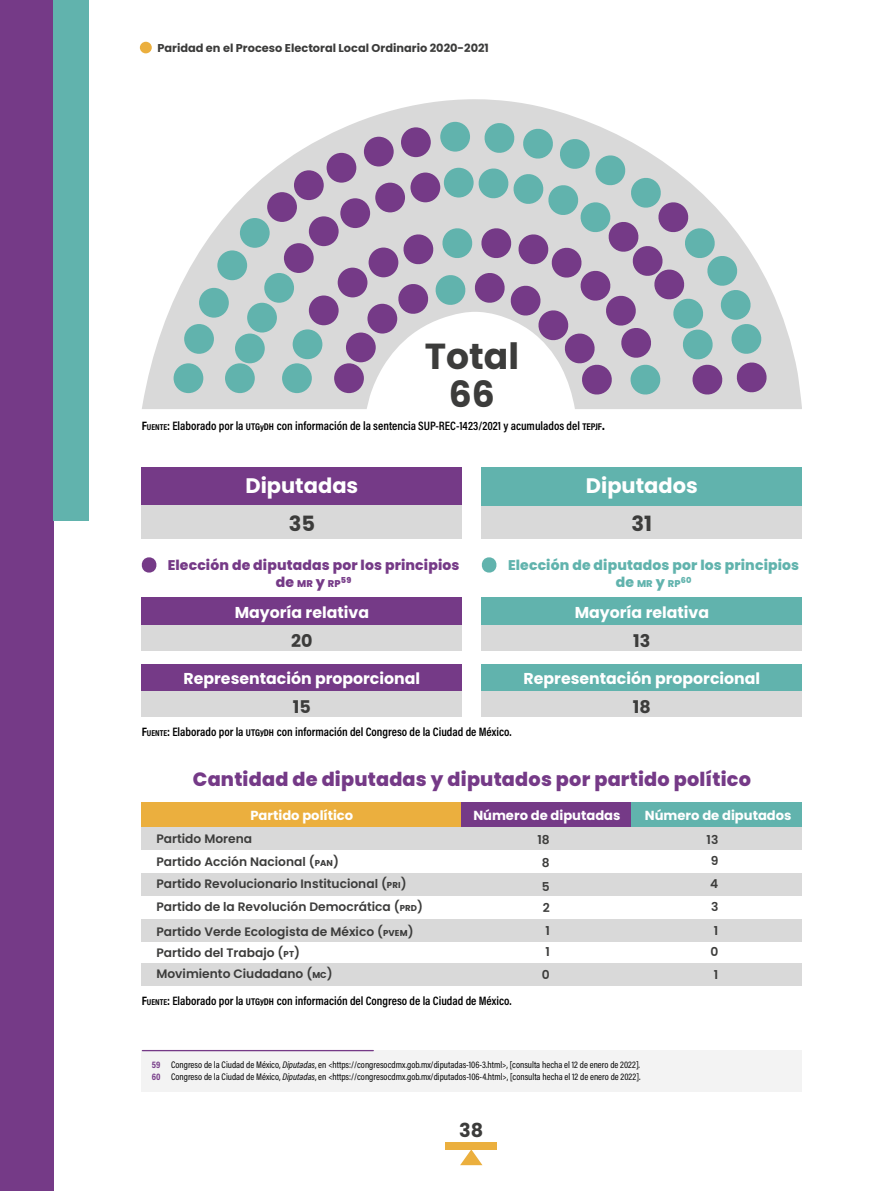
<style>
.page{position:relative;width:893px;height:1191px;background:#fff}
.page>*{position:absolute;margin:0;border:0;box-sizing:border-box;transform-origin:0 0}
.t1{font:700 36.23px/38px "Poppins";color:#3c3c3b;text-align:center}
.t2{font:700 21px "Poppins";color:#fff}
.t3{font:700 21px "Poppins";color:#3c3c3b}
.t4{font:800 19.25px "Poppins";letter-spacing:.01em;color:#753a87}
.t5{font:700 19.25px "Poppins";color:#3c3c3b}
.t6{font:700 17.5px "Poppins";color:#3c3c3b}
.t7{font:700 15.75px "Poppins";color:#fff}
.t8{font:800 14px "Poppins";letter-spacing:.01em;color:#753a87}
.t9{font:800 14px "Poppins";letter-spacing:.01em;color:#61b3ad}
.t10{font:700 13.12px "Poppins";color:#fff}
.t11{font:600 12.25px "Acumin Pro Cond";color:#000}
.t12{font:600 12.25px/21px "Poppins";color:#3c3c3b}
.t13{font:700 11.38px "Poppins";color:#3c3c3b}
.t14{font:800 9.8px "Poppins";color:#753a87}
.t15{font:800 9.8px "Poppins";color:#61b3ad}
.t16{font:9.62px/11.5px "Acumin Pro Cond";color:#000}
.t17{font:800 8.22px "Poppins";color:#753a87}
.t18{font:800 8.22px "Poppins";color:#61b3ad}
.s1{font-weight:700}
.s2{font-weight:700;font-size:8.58px}
.s3{font-weight:700;font-size:9.8px}
.s4{font-size:14px}
.s5{font-weight:700;font-size:14px}
.s6{font-weight:700;color:#753a87}
.s7{font-style:italic}
</style>
<div class="page">
<div style="left:0;top:0;width:54px;height:1191px;background:#753a87"></div>
<div style="left:54px;top:0;width:35px;height:521px;background:#61b3ad"></div>
<svg style="left:460px;top:1149px;width:22px;height:16px"></svg>
<div style="left:445px;top:1142px;width:52px;height:7px;background:#ebaf3e"></div>
<svg style="left:142px;top:99px;width:660px;height:310px;fill:#d9d9d9"></svg>
<div style="left:199px;top:288px;width:30px;height:30px;background:#61b3ad;border-radius:50%"></div>
<div style="left:217px;top:250px;width:30px;height:30px;background:#61b3ad;border-radius:50%"></div>
<div style="left:240px;top:218px;width:30px;height:30px;background:#61b3ad;border-radius:50%"></div>
<div style="left:267px;top:192px;width:30px;height:30px;background:#753a87;border-radius:50%"></div>
<div style="left:294px;top:170px;width:30px;height:30px;background:#753a87;border-radius:50%"></div>
<div style="left:327px;top:153px;width:29px;height:30px;background:#753a87;border-radius:50%"></div>
<div style="left:184px;top:324px;width:30px;height:30px;background:#61b3ad;border-radius:50%"></div>
<div style="left:174px;top:363px;width:29px;height:30px;background:#61b3ad;border-radius:50%"></div>
<div style="left:225px;top:363px;width:30px;height:30px;background:#61b3ad;border-radius:50%"></div>
<div style="left:235px;top:333px;width:30px;height:30px;background:#61b3ad;border-radius:50%"></div>
<div style="left:247px;top:303px;width:30px;height:29px;background:#61b3ad;border-radius:50%"></div>
<div style="left:264px;top:273px;width:30px;height:30px;background:#61b3ad;border-radius:50%"></div>
<div style="left:284px;top:243px;width:30px;height:30px;background:#753a87;border-radius:50%"></div>
<div style="left:309px;top:216px;width:30px;height:30px;background:#753a87;border-radius:50%"></div>
<div style="left:340px;top:198px;width:30px;height:30px;background:#753a87;border-radius:50%"></div>
<div style="left:375px;top:183px;width:30px;height:29px;background:#753a87;border-radius:50%"></div>
<div style="left:364px;top:137px;width:30px;height:29px;background:#753a87;border-radius:50%"></div>
<div style="left:293px;top:329px;width:29px;height:30px;background:#61b3ad;border-radius:50%"></div>
<div style="left:309px;top:295px;width:30px;height:30px;background:#753a87;border-radius:50%"></div>
<div style="left:338px;top:268px;width:29px;height:29px;background:#753a87;border-radius:50%"></div>
<div style="left:369px;top:247px;width:29px;height:30px;background:#753a87;border-radius:50%"></div>
<svg style="left:397px;top:122px;width:371px;height:274px"></svg>
<div style="left:346px;top:332px;width:30px;height:30px;background:#753a87;border-radius:50%"></div>
<div style="left:367px;top:304px;width:30px;height:29px;background:#753a87;border-radius:50%"></div>
<div style="left:282px;top:363px;width:30px;height:30px;background:#61b3ad;border-radius:50%"></div>
<div style="left:334px;top:363px;width:30px;height:30px;background:#753a87;border-radius:50%"></div>
<div style="left:142px;top:1050px;width:660px;height:41px;background:#f3f3f3"></div>
<div style="left:140px;top:42px;width:12px;height:11px;background:#ebaf3e;border-radius:50%"></div>
<div style="left:142px;top:467px;width:320px;height:39px;background:#753a87"></div>
<div style="left:142px;top:597px;width:320px;height:29px;background:#753a87"></div>
<div style="left:482px;top:597px;width:320px;height:29px;background:#61b3ad"></div>
<div style="left:142px;top:664px;width:320px;height:28px;background:#753a87"></div>
<div style="left:142px;top:802px;width:660px;height:25px;background:#ebaf3e"></div>
<div style="left:462px;top:802px;width:170px;height:25px;background:#753a87"></div>
<div style="left:632px;top:802px;width:170px;height:25px;background:#61b3ad"></div>
<div style="left:482px;top:664px;width:320px;height:28px;background:#61b3ad"></div>
<div style="left:142px;top:506px;width:320px;height:33px;background:#d9d9d9"></div>
<div style="left:482px;top:506px;width:320px;height:33px;background:#d9d9d9"></div>
<div style="left:142px;top:625px;width:320px;height:25px;background:#d9d9d9"></div>
<div style="left:482px;top:625px;width:320px;height:25px;background:#d9d9d9"></div>
<div style="left:142px;top:691px;width:320px;height:25px;background:#d9d9d9"></div>
<div style="left:141px;top:827px;width:660px;height:22px;background:#d9d9d9"></div>
<div style="left:141px;top:873px;width:660px;height:22px;background:#d9d9d9"></div>
<div style="left:141px;top:919px;width:660px;height:22px;background:#d9d9d9"></div>
<div style="left:141px;top:963px;width:660px;height:22px;background:#d9d9d9"></div>
<div style="left:482px;top:691px;width:320px;height:25px;background:#d9d9d9"></div>
<div style="left:482px;top:467px;width:320px;height:39px;background:#61b3ad"></div>
<svg style="left:141px;top:557px;width:16px;height:15px"></svg>
<svg style="left:481px;top:557px;width:16px;height:15px"></svg>
<hr style="left:142px;top:1050px;width:231px;height:1px;background:#753a87">
<p class="t13" style="left:157px;top:41px;width:333px">Paridad en el Proceso Electoral Local Ordinario 2020-2021</p>
<h1 class="t1" style="left:425px;top:337px;width:96px">Total<br>66</h1>
<p class="t11" style="left:142px;top:418px;width:464px"><span class="s1">F</span><span class="s2">UENTE</span><span class="s1">:</span> Elaborado por la <span class="s3">UTG</span><span class="s4">y</span><span class="s3">DH</span> con información de la sentencia SUP-REC-1423/2021 y acumulados del <span class="s3">TEPJF</span><span class="s5">.</span></p>
<h2 class="t2" style="left:245px;top:473px;width:114px">Diputadas</h2>
<h2 class="t2" style="left:586px;top:473px;width:114px">Diputados</h2>
<h2 class="t3" style="left:289px;top:511px;width:28px">35</h2>
<h2 class="t3" style="left:632px;top:511px;width:22px">31</h2>
<h3 class="t8" style="left:168px;top:556px;width:293px">Elección de diputadas por los principios</h3>
<p class="t14" style="left:276px;top:578px;width:66px"><span class="s4">de</span> MR <span class="s4">y</span> RP</p>
<p class="t17" style="left:341px;top:575px;width:12px">59</p>
<h3 class="t9" style="left:508px;top:556px;width:293px">Elección de diputados por los principios</h3>
<p class="t15" style="left:616px;top:578px;width:66px"><span class="s4">de</span> MR <span class="s4">y</span> RP</p>
<p class="t18" style="left:681px;top:575px;width:12px">60</p>
<h3 class="t7" style="left:235px;top:603px;width:136px">Mayoría relativa</h3>
<h3 class="t7" style="left:575px;top:603px;width:136px">Mayoría relativa</h3>
<h3 class="t6" style="left:291px;top:630px;width:23px">20</h3>
<h3 class="t6" style="left:633px;top:630px;width:19px">13</h3>
<h3 class="t7" style="left:184px;top:669px;width:238px">Representación proporcional</h3>
<h3 class="t7" style="left:524px;top:669px;width:238px">Representación proporcional</h3>
<h3 class="t6" style="left:293px;top:696px;width:19px">15</h3>
<h3 class="t6" style="left:633px;top:696px;width:19px">18</h3>
<p class="t11" style="left:142px;top:723px;width:371px"><span class="s1">F</span><span class="s2">UENTE</span><span class="s1">:</span> Elaborado por la <span class="s3">UTG</span><span class="s4">y</span><span class="s3">DH</span> con información del Congreso de la Ciudad de México.</p>
<h3 class="t4" style="left:193px;top:768px;width:560px">Cantidad de diputadas y diputados por partido político</h3>
<h3 class="t10" style="left:250px;top:807px;width:104px">Partido político</h3>
<p class="t12" style="left:156px;top:827px;width:268px;line-height:22.8px">Partido Morena<br>Partido Acción Nacional (<span class="s2">PAN</span>)<br>Partido Revolucionario Institucional (<span class="s2">PRI</span>)<br>Partido de la Revolución Democrática (<span class="s2">PRD</span>)</p>
<p class="t12" style="left:156px;top:921px;width:259px">Partido Verde Ecologista de México (<span class="s2">PVEM</span>)<br>Partido del Trabajo (<span class="s2">PT</span>)<br>Movimiento Ciudadano (<span class="s2">MC</span>)</p>
<h3 class="t10" style="left:473px;top:807px;width:149px">Número de diputadas</h3>
<h3 class="t10" style="left:645px;top:807px;width:148px">Número de diputados</h3>
<p class="t12" style="left:537px;top:828px;width:14px;line-height:22.8px;text-align:center">18<br>8</p>
<p class="t12" style="left:542px;top:876px;width:9px">5<br>2</p>
<p class="t12" style="left:545px;top:920px;width:6px">1<br>1</p>
<p class="t12" style="left:542px;top:964px;width:9px">0</p>
<p class="t12" style="left:707px;top:829px;width:13px;text-align:center">13<br>9</p>
<p class="t12" style="left:710px;top:872px;width:10px;line-height:22.8px">4<br>3</p>
<p class="t12" style="left:710px;top:920px;width:9px">1<br>0</p>
<p class="t12" style="left:714px;top:964px;width:6px">1</p>
<p class="t11" style="left:142px;top:992px;width:371px"><span class="s1">F</span><span class="s2">UENTE</span><span class="s1">:</span> Elaborado por la <span class="s3">UTG</span><span class="s4">y</span><span class="s3">DH</span> con información del Congreso de la Ciudad de México.</p>
<p class="t16" style="left:152px;top:1059px;width:490px"><span class="s6">59</span> Congreso de la Ciudad de México, <span class="s7">Diputadas</span>, en &lt;https://congresocdmx.gob.mx/diputadas-106-3.html&gt;, [consulta hecha el 12 de enero de 2022].<br><span class="s6">60</span> Congreso de la Ciudad de México, <span class="s7">Diputadas</span>, en &lt;https://congresocdmx.gob.mx/diputados-106-4.html&gt;, [consulta hecha el 12 de enero de 2022].</p>
<h3 class="t5" style="left:459px;top:1118px;width:26px">38</h3>
</div>
